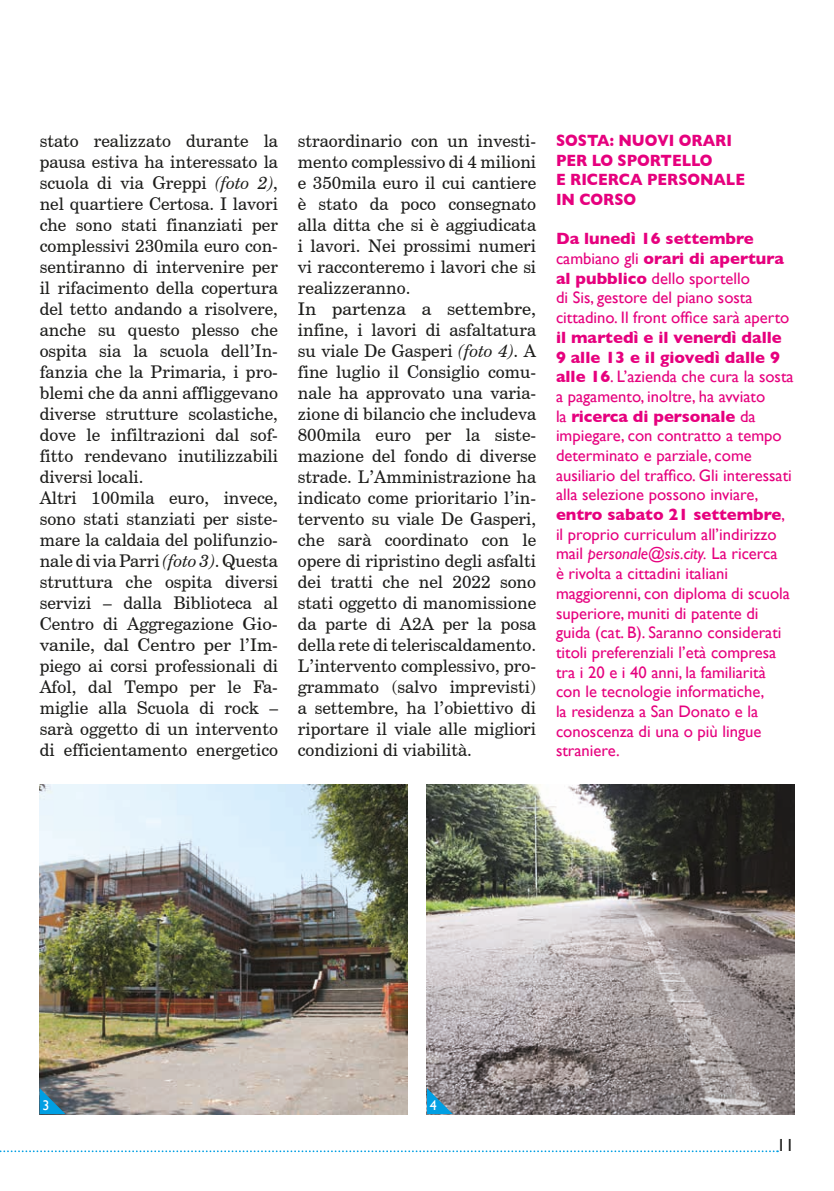
<style>
.page{position:relative;width:834px;height:1191px;background:#fff}
.page>*{position:absolute;margin:0;border:0;box-sizing:border-box;transform-origin:0 0}
.t1{font:17.5px/21px "Century Schoolbook BT";color:#1d1d1b}
.t2{font:17.5px "Gill Sans";color:#1d1d1b}
.t3{font:16.62px/19.6px "Gill Sans";color:#e6007e}
.t4{font:700 16.62px/19.6px "Gill Sans";color:#e6007e;scale:.9 1}
.t5{font:14px "Gill Sans";color:#fff}
.s1{font-style:italic}
.s2{font-weight:700}
</style>
<div class="page">
<svg style="left:0;top:1150px;width:777px;height:2px"></svg>
<img style="left:40px;top:784px;width:367px;height:330px">
<img style="left:427px;top:784px;width:367px;height:330px">
<svg style="left:40px;top:1088px;width:25px;height:26px"></svg>
<svg style="left:427px;top:1088px;width:25px;height:26px"></svg>
<p class="t1" style="left:40px;top:130px;width:240px">stato realizzato durante la pausa estiva ha interessato la scuola di via Greppi <span class="s1">(foto 2)</span>, nel quartiere Certosa. I lavori che sono stati finanziati per complessivi 230mila euro con&shy;sentiranno di intervenire per il rifacimento della copertura del tetto andando a risolvere, anche su questo plesso che ospita sia la scuola dell’In&shy;fanzia che la Primaria, i pro&shy;blemi che da anni affliggevano diverse strutture scolastiche, dove le infiltrazioni dal sof&shy;fitto rendevano inutilizzabili diversi locali.<br>Altri 100mila euro, invece, sono stati stanziati per siste&shy;mare la caldaia del polifunzio&shy;nale di via Parri <span class="s1">(foto 3)</span>. Questa struttura che ospita diversi servizi – dalla Biblioteca al<br>Centro di Aggregazione Gio&shy;vanile, dal Centro per l’Im&shy;piego ai corsi professionali di<br>Afol, dal Tempo per le Fa&shy;miglie alla Scuola di rock – sarà oggetto di un intervento di efficientamento energetico</p>
<p class="t1" style="left:298px;top:130px;width:240px">straordinario con un investi&shy;mento complessivo di 4 milioni e 350mila euro il cui cantiere è stato da poco consegnato alla ditta che si è aggiudicata i lavori. Nei prossimi numeri vi racconteremo i lavori che si realizzeranno.<br>In partenza a settembre, infine, i lavori di asfaltatura su viale De Gasperi <span class="s1">(foto 4)</span>. A fine luglio il Consiglio comu&shy;nale ha approvato una varia&shy;zione di bilancio che includeva<br>800mila euro per la siste&shy;mazione del fondo di diverse strade. L’Amministrazione ha indicato come prioritario l’in&shy;tervento su viale De Gasperi, che sarà coordinato con le opere di ripristino degli asfalti dei tratti che nel 2022 sono stati oggetto di manomissione da parte di A2A per la posa della rete di teleriscaldamento.<br>L’intervento complessivo, pro&shy;grammato (salvo imprevisti) a settembre, ha l’obiettivo di riportare il viale alle migliori condizioni di viabilità.</p>
<p class="t4" style="left:556px;top:130px;width:211px">SOSTA: NUOVI ORARI<br>PER LO SPORTELLO<br>E RICERCA PERSONALE<br>IN CORSO</p>
<p class="t3" style="left:556px;top:229px;width:235px"><span class="s2">Da lunedì 16 settembre </span>cambiano gli <span class="s2">orari di apertura al pubblico</span> dello sportello<br>di Sis, gestore del piano sosta cittadino. Il front office sarà aperto</p>
<p class="t3" style="left:556px;top:327px;width:239px"><span class="s2">il martedì e il venerdì dalle<br>9 alle 13 e il giovedì dalle 9 alle 16</span>. L’azienda che cura la sosta a pagamento, inoltre, ha avviato<br>la <span class="s2">ricerca di personale</span> da impiegare, con contratto a tempo determinato e parziale, come ausiliario del traffico. Gli interessati alla selezione possono inviare, <span class="s2">entro sabato 21 settembre</span>, il proprio curriculum all’indirizzo mail <span class="s1">personale@sis.city.</span> La ricerca<br>è rivolta a cittadini italiani maggiorenni, con diploma di scuola superiore, muniti di patente di guida (cat. B). Saranno considerati titoli preferenziali l’età compresa tra i 20 e i 40 anni, la familiarità con le tecnologie informatiche,<br>la residenza a San Donato e la conoscenza di una o più lingue straniere.</p>
<p class="t5" style="left:42px;top:1097px;width:8px">3</p>
<p class="t5" style="left:429px;top:1097px;width:8px">4</p>
<p class="t2" style="left:776px;top:1135px;width:19px">11</p>
</div>
